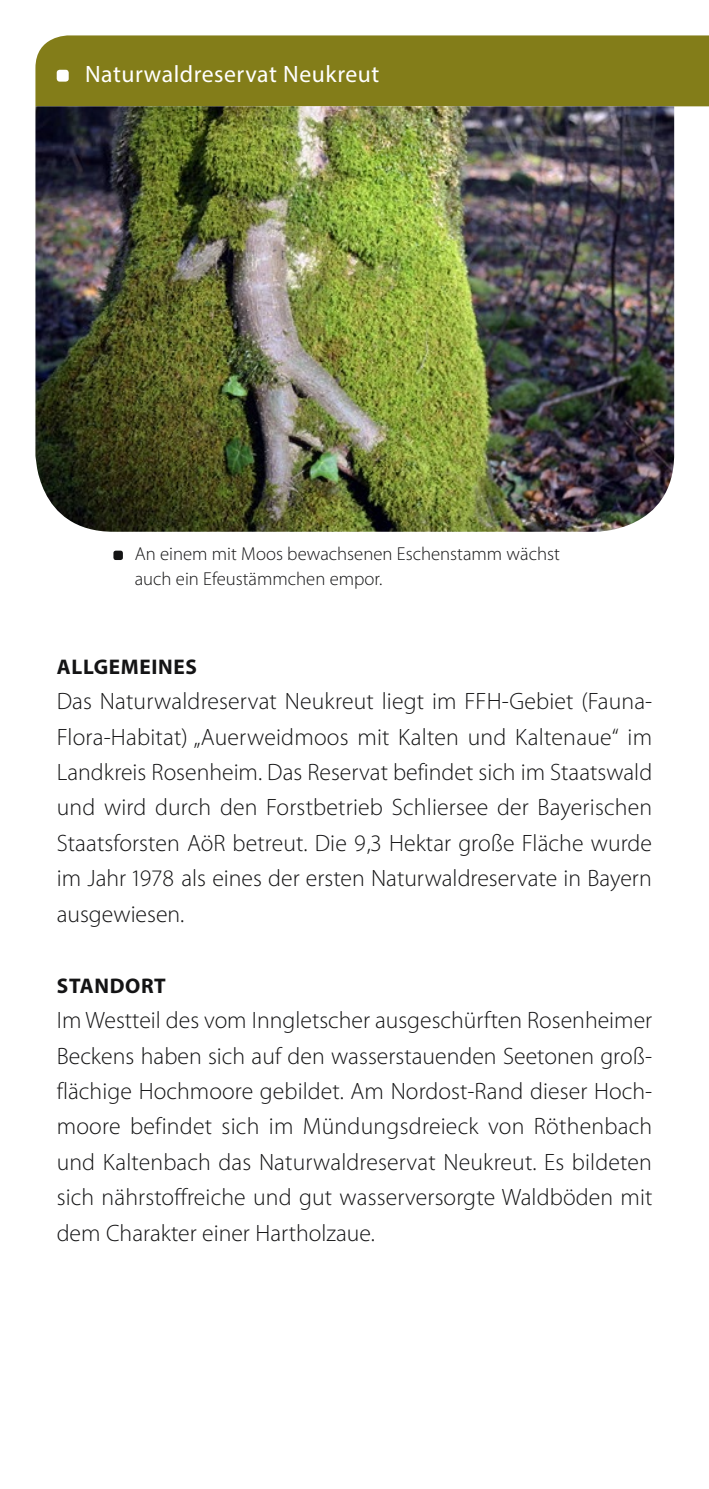
<style>
.page{position:relative;width:709px;height:1489px;background:#fff}
.page>*{position:absolute;margin:0;border:0;box-sizing:border-box;transform-origin:0 0}
.t1{font:300 23.75px/35.5px "Myriad Pro";color:#141415;text-align:justify}
.t2{font:23.75px "Myriad Pro";letter-spacing:.02em;color:#fff}
.t3{font:700 21.25px "Myriad Pro";letter-spacing:.03em;color:#141415}
.P-BU{font:300 18.75px/25px "Myriad Pro";color:#141415}
</style>
<div class="page">
<div style="left:35px;top:35px;width:674px;height:71px;background:#837d19"></div>
<div style="left:57px;top:70px;width:12px;height:12px;background:#fff;border-radius:3px"></div>
<img style="left:35px;top:106px;width:639px;height:425px">
<div style="left:113px;top:550px;width:10px;height:10px;background:#141415;border-radius:2px"></div>
<p class="t2" style="left:85px;top:59px;width:296px">Naturwaldreservat Neukreut</p>
<p class="P-BU" style="left:135px;top:541px;width:426px">An einem mit Moos bewachsenen Eschenstamm wächst auch ein Efeustämmchen empor.</p>
<h2 class="t3" style="left:57px;top:652px;width:141px">ALLGEMEINES</h2>
<p class="t1" style="left:57px;top:683px;width:597px">Das Naturwaldreservat Neukreut liegt im FFH-Gebiet (Fauna-Flora-Habitat) „Auerweidmoos mit Kalten und Kaltenaue“ im Landkreis Rosenheim. Das Reservat befindet sich im Staatswald und wird durch den Forstbetrieb Schliersee der Bayerischen Staatsforsten AöR betreut. Die 9,3 Hektar große Fläche wurde im Jahr 1978 als eines der ersten Naturwaldreservate in Bayern ausgewiesen.</p>
<h2 class="t3" style="left:57px;top:971px;width:110px">STANDORT</h2>
<p class="t1" style="left:57px;top:1002px;width:597px">Im Westteil des vom Inngletscher ausgeschürften Rosenheimer Beckens haben sich auf den wasserstauenden Seetonen groß&shy;flächige Hochmoore gebildet. Am Nordost-Rand dieser Hoch&shy;moore befindet sich im Mündungsdreieck von Röthenbach und Kaltenbach das Naturwaldreservat Neukreut. Es bildeten sich nährstoffreiche und gut wasserversorgte Waldböden mit dem Charakter einer Hartholzaue.</p>
</div>
